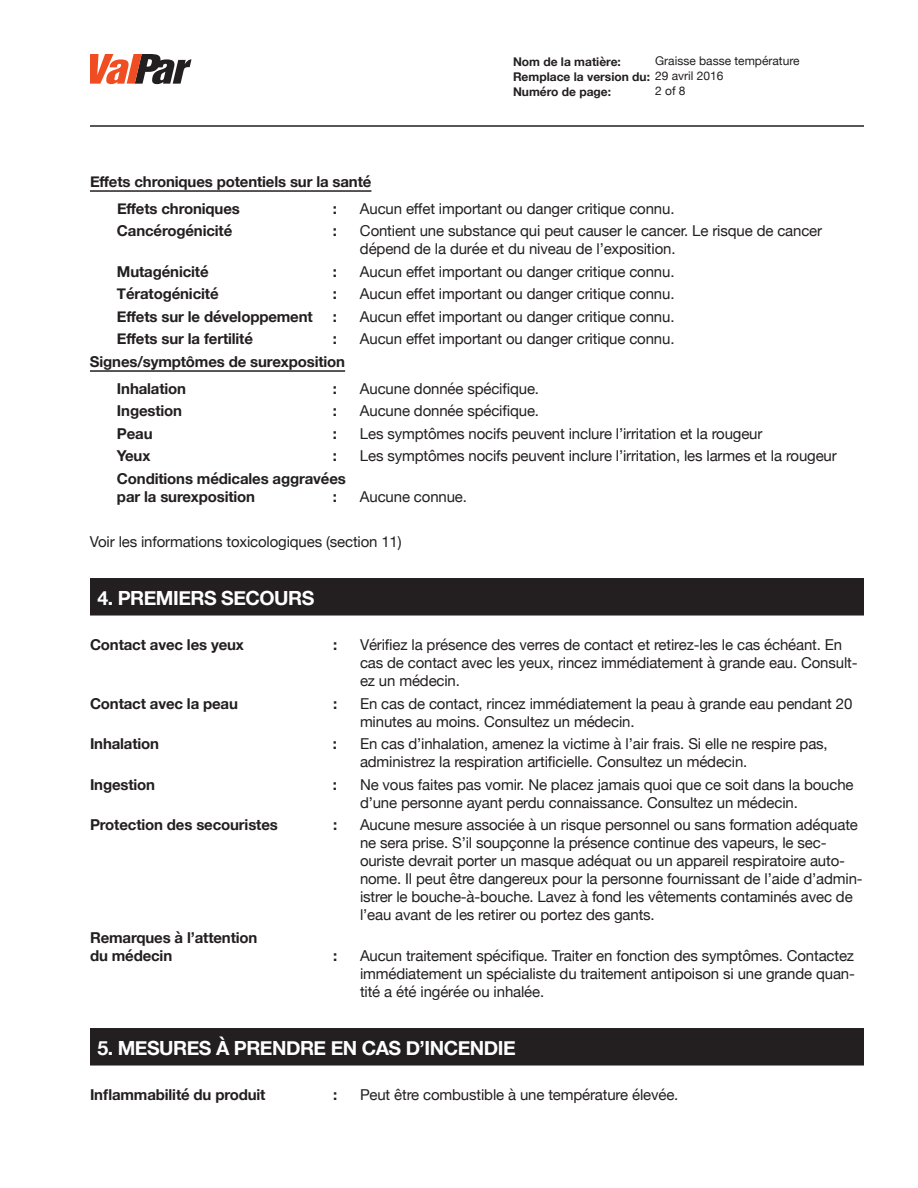
<style>
.page{position:relative;width:918px;height:1188px;background:#fff}
.page>*{position:absolute;margin:0;border:0;box-sizing:border-box;transform-origin:0 0}
.t1{font:700 19.5px "Helvetica Neue";letter-spacing:-.025em;color:#fff}
.t2{font:15px/18px "Helvetica Neue";letter-spacing:-.01em;color:#231f20}
.t3{font:700 15px/27px "Helvetica Neue";letter-spacing:-.01em;color:#231f20}
.t4{font:700 12px/15px "Helvetica Neue";color:#231f20}
.t5{font:12px "Helvetica Neue";color:#231f20}
.s1{font-weight:400}
</style>
<div class="page">
<svg style="left:90px;top:54px;width:101px;height:30px"></svg>
<hr style="left:90px;top:125px;width:774px;height:2px;background:#231f20">
<hr style="left:90px;top:190px;width:281px;height:2px;background:#231f20">
<hr style="left:90px;top:370px;width:255px;height:2px;background:#231f20">
<div style="left:90px;top:578px;width:774px;height:38px;background:#231f20"></div>
<div style="left:90px;top:1028px;width:774px;height:38px;background:#231f20"></div>
<p class="t5" style="left:655px;top:53px;width:146px">Graisse basse température</p>
<p class="t5" style="left:655px;top:83px;width:32px">2 of 8</p>
<p class="t4" style="left:513px;top:54px;width:212px">Nom de la matière:<br>Remplace la version du: <span class="s1">29 avril 2016<br></span>Numéro de page:</p>
<p class="t3" style="left:117px;top:168px;width:256px;text-indent:-27px">Effets chroniques potentiels sur la santé<br>Effets chroniques</p>
<p class="t3" style="left:333px;top:195px;width:6px">:</p>
<p class="t2" style="left:360px;top:200px;width:316px">Aucun effet important ou danger critique connu.</p>
<p class="t3" style="left:117px;top:218px;width:117px">Cancérogénicité</p>
<p class="t3" style="left:333px;top:218px;width:6px">:</p>
<p class="t2" style="left:360px;top:223px;width:464px">Contient une substance qui peut causer le cancer. Le risque de cancer dépend de la durée et du niveau de l’exposition.</p>
<p class="t3" style="left:117px;top:258px;width:93px">Mutagénicité</p>
<p class="t3" style="left:333px;top:258px;width:6px">:</p>
<p class="t2" style="left:360px;top:263px;width:316px">Aucun effet important ou danger critique connu.</p>
<p class="t3" style="left:117px;top:281px;width:103px">Tératogénicité</p>
<p class="t3" style="left:333px;top:281px;width:6px">:</p>
<p class="t2" style="left:360px;top:286px;width:316px">Aucun effet important ou danger critique connu.</p>
<p class="t3" style="left:117px;top:303px;width:197px">Effets sur le développement</p>
<p class="t3" style="left:333px;top:303px;width:6px">:</p>
<p class="t2" style="left:360px;top:308px;width:316px">Aucun effet important ou danger critique connu.</p>
<p class="t3" style="left:117px;top:326px;width:138px">Effets sur la fertilité</p>
<p class="t3" style="left:333px;top:326px;width:6px">:</p>
<p class="t2" style="left:360px;top:331px;width:316px">Aucun effet important ou danger critique connu.</p>
<p class="t3" style="left:117px;top:348px;width:230px;text-indent:-27px">Signes/symptômes de surexposition<br>Inhalation</p>
<p class="t3" style="left:333px;top:375px;width:6px">:</p>
<p class="t2" style="left:360px;top:380px;width:181px">Aucune donnée spécifique.</p>
<p class="t3" style="left:117px;top:398px;width:67px">Ingestion</p>
<p class="t3" style="left:333px;top:398px;width:6px">:</p>
<p class="t2" style="left:360px;top:403px;width:181px">Aucune donnée spécifique.</p>
<p class="t3" style="left:117px;top:420px;width:37px">Peau</p>
<p class="t3" style="left:333px;top:420px;width:6px">:</p>
<p class="t2" style="left:360px;top:425px;width:404px">Les symptômes nocifs peuvent inclure l’irritation et la rougeur</p>
<p class="t3" style="left:117px;top:443px;width:35px">Yeux</p>
<p class="t3" style="left:333px;top:443px;width:6px">:</p>
<p class="t2" style="left:360px;top:448px;width:478px">Les symptômes nocifs peuvent inclure l’irritation, les larmes et la rougeur</p>
<p class="t3" style="left:117px;top:470px;width:230px;line-height:18px">Conditions médicales aggravées par la surexposition</p>
<p class="t3" style="left:333px;top:483px;width:6px">:</p>
<p class="t2" style="left:360px;top:488px;width:108px">Aucune connue.</p>
<p class="t2" style="left:90px;top:533px;width:313px">Voir les informations toxicologiques (section 11)</p>
<h1 class="t1" style="left:98px;top:583px;width:218px">4. PREMIERS SECOURS</h1>
<p class="t3" style="left:90px;top:632px;width:155px">Contact avec les yeux</p>
<p class="t3" style="left:333px;top:632px;width:6px">:</p>
<p class="t2" style="left:360px;top:637px;width:499px">Vérifiez la présence des verres de contact et retirez-les le cas échéant. En cas de contact avec les yeux, rincez immédiatement à grande eau. Consult&shy;ez un médecin.</p>
<p class="t3" style="left:90px;top:690px;width:150px">Contact avec la peau</p>
<p class="t3" style="left:333px;top:690px;width:6px">:</p>
<p class="t2" style="left:360px;top:695px;width:494px">En cas de contact, rincez immédiatement la peau à grande eau pendant 20 minutes au moins. Consultez un médecin.</p>
<p class="t3" style="left:90px;top:731px;width:71px">Inhalation</p>
<p class="t3" style="left:333px;top:731px;width:6px">:</p>
<p class="t2" style="left:360px;top:736px;width:469px">En cas d’inhalation, amenez la victime à l’air frais. Si elle ne respire pas, administrez la respiration artificielle. Consultez un médecin.</p>
<p class="t3" style="left:90px;top:771px;width:67px">Ingestion</p>
<p class="t3" style="left:333px;top:771px;width:6px">:</p>
<p class="t2" style="left:360px;top:776px;width:495px">Ne vous faites pas vomir. Ne placez jamais quoi que ce soit dans la bouche d’une personne ayant perdu connaissance. Consultez un médecin.</p>
<p class="t3" style="left:90px;top:812px;width:189px">Protection des secouristes</p>
<p class="t3" style="left:333px;top:812px;width:6px">:</p>
<p class="t2" style="left:360px;top:817px;width:504px">Aucune mesure associée à un risque personnel ou sans formation adéquate ne sera prise. S’il soupçonne la présence continue des vapeurs, le sec&shy;ouriste devrait porter un masque adéquat ou un appareil respiratoire auto&shy;nome. Il peut être dangereux pour la personne fournissant de l’aide d’admin&shy;istrer le bouche-à-bouche. Lavez à fond les vêtements contaminés avec de l’eau avant de les retirer ou portez des gants.</p>
<p class="t3" style="left:90px;top:929px;width:169px;line-height:18px">Remarques à l’attention du médecin</p>
<p class="t3" style="left:333px;top:942px;width:6px">:</p>
<p class="t2" style="left:360px;top:947px;width:496px;text-align:justify">Aucun traitement spécifique. Traiter en fonction des symptômes. Contactez immédiatement un spécialiste du traitement antipoison si une grande quan&shy;tité a été ingérée ou inhalée.</p>
<h1 class="t1" style="left:98px;top:1033px;width:420px">5. MESURES À PRENDRE EN CAS D’INCENDIE</h1>
<p class="t3" style="left:90px;top:1082px;width:177px">Inflammabilité du produit</p>
<p class="t3" style="left:333px;top:1082px;width:6px">:</p>
<p class="t2" style="left:360px;top:1087px;width:320px">Peut être combustible à une température élevée.</p>
</div>
